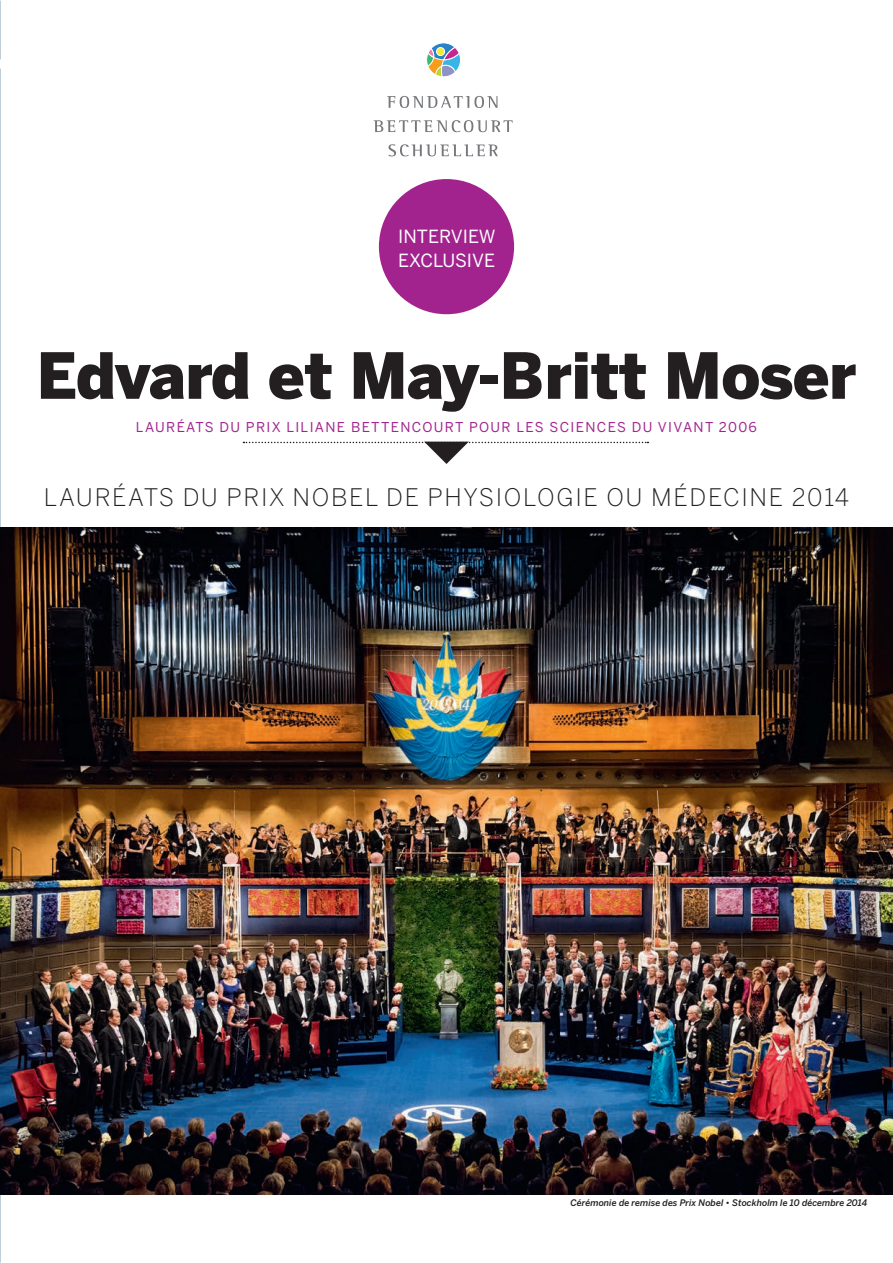
<style>
.page{position:relative;width:893px;height:1263px;background:#fff}
.page>*{position:absolute;margin:0;border:0;box-sizing:border-box;transform-origin:0 0}
.t1{font:900 63px "Benton Sans";letter-spacing:-.01em;color:#231f20}
.t2{font:300 24px "Benton Sans";letter-spacing:.07em;color:#231f20}
.t3{font:18px/24px "Benton Sans";color:#fff}
.t4{font:13.5px "Benton Sans";letter-spacing:.1em;color:#a2238e}
.t5{font:italic 500 9px "Benton Sans";color:#231f20}
</style>
<div class="page">
<div style="left:379px;top:179px;width:135px;height:135px;background:#a2238e;border-radius:50%"></div>
<img style="left:0;top:527px;width:893px;height:668px">
<svg style="left:243px;top:442px;width:405px;height:22px"></svg>
<svg style="left:373px;top:120px;width:140px;height:12px"></svg>
<svg style="left:388px;top:144px;width:110px;height:12px"></svg>
<svg style="left:387px;top:43px;width:110px;height:65px"></svg>
<div style="left:436px;top:47px;width:9px;height:9px;background:#f4ed2f;border-radius:50%"></div>
<div style="left:436px;top:47px;width:9px;height:9px;border:1px solid #fff;border-radius:50%"></div>
<h3 class="t3" style="left:398px;top:224px;width:99px">INTERVIEW<br>EXCLUSIVE</h3>
<h1 class="t1" style="left:37px;top:338px;width:821px">Edvard et May-Britt Moser</h1>
<p class="t4" style="left:136px;top:419px;width:622px">LAURÉATS DU PRIX LILIANE BETTENCOURT POUR LES SCIENCES DU VIVANT 2006</p>
<h2 class="t2" style="left:44px;top:483px;width:807px">LAURÉATS DU PRIX NOBEL DE PHYSIOLOGIE OU MÉDECINE 2014</h2>
<p class="t5" style="left:570px;top:1198px;width:298px">Cérémonie de remise des Prix Nobel • Stockholm le 10 décembre 2014</p>
</div>
